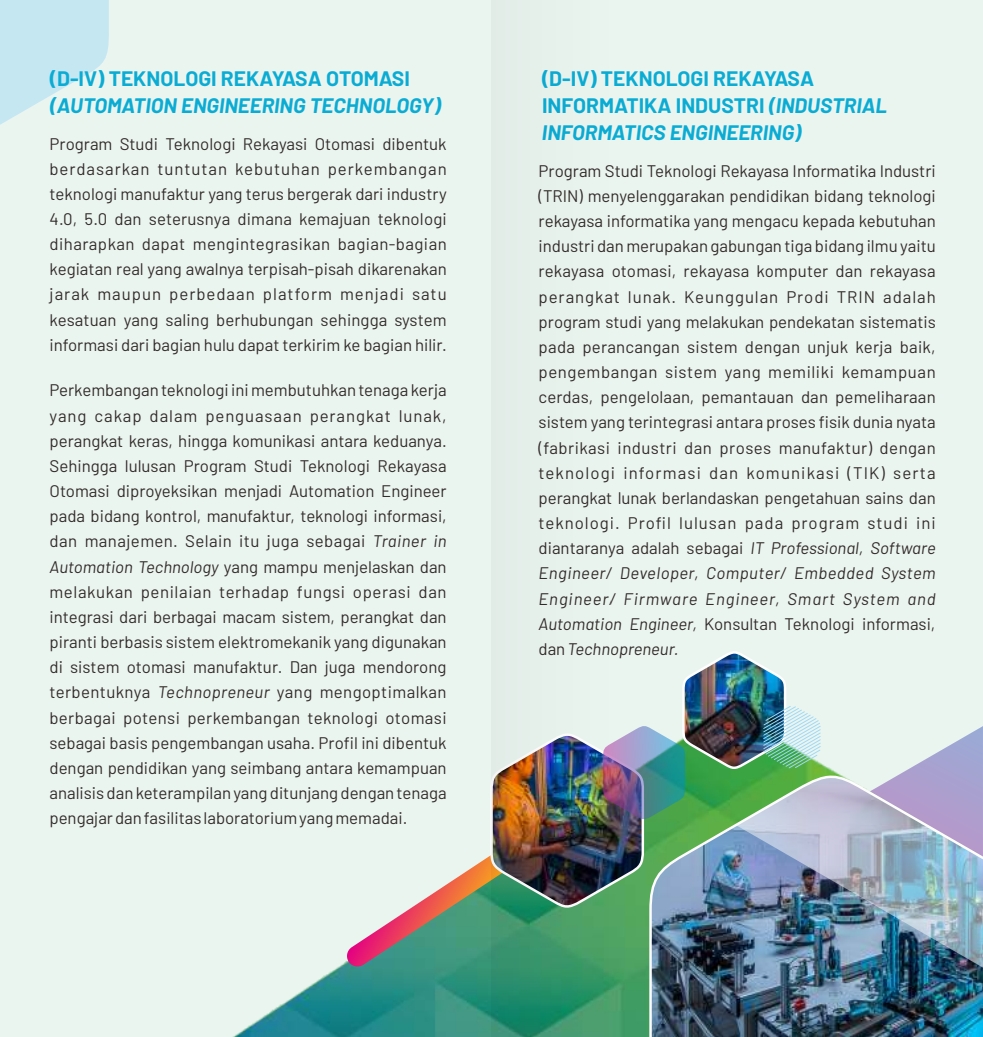
<style>
.page{position:relative;width:983px;height:1037px;background:#fff}
.page>*{position:absolute;margin:0;border:0;box-sizing:border-box;transform-origin:0 0}
.t1{font:700 21px/27.1px "Barlow";color:#0bacd4}
.t2{font:italic 700 21px "Barlow";color:#0bacd4}
.t3{font:16.8px/25.2px "Barlow";color:#332c2b;text-align:justify}
.s1{font-style:italic}
</style>
<div class="page">
<div style="left:0;top:0;width:982px;height:1037px;background:#ebf5f0"></div>
<div style="left:839px;top:697px;width:143px;height:19px;background:#ebf5f0"></div>
<img style="left:78px;top:716px;width:904px;height:321px">
<div style="left:0;top:0;width:109px;height:134px;background:#a0d9f6;opacity:.5"></div>
<img style="left:648px;top:770px;width:334px;height:267px">
<img style="left:345px;top:648px;width:488px;height:320px">
<img style="left:491px;top:0;width:119px;height:1037px">
<p class="t1" style="left:50px;top:64px;width:361px">(D-IV) TEKNOLOGI REKAYASA OTOMASI</p>
<p class="t2" style="left:50px;top:92px;width:392px">(AUTOMATION ENGINEERING TECHNOLOGY)</p>
<p class="t3" style="left:50px;top:130px;width:398px">Program Studi Teknologi Rekayasi Otomasi dibentuk berdasarkan tuntutan kebutuhan perkembangan teknologi manufaktur yang terus bergerak dari industry 4.0, 5.0 dan seterusnya dimana kemajuan teknologi diharapkan dapat mengintegrasikan bagian-bagian kegiatan real yang awalnya terpisah-pisah dikarenakan jarak maupun perbedaan platform menjadi satu kesatuan yang saling berhubungan sehingga system informasi dari bagian hulu dapat terkirim ke bagian hilir.</p>
<p class="t3" style="left:49px;top:377px;width:398px">Perkembangan teknologi ini membutuhkan tenaga kerja yang cakap dalam penguasaan perangkat lunak, perangkat keras, hingga komunikasi antara keduanya.<br>Sehingga lulusan Program Studi Teknologi Rekayasa Otomasi diproyeksikan menjadi Automation Engineer pada bidang kontrol, manufaktur, teknologi informasi, dan manajemen. Selain itu juga sebagai <span class="s1">Trainer in Automation Technology</span> yang mampu menjelaskan dan melakukan penilaian terhadap fungsi operasi dan integrasi dari berbagai macam sistem, perangkat dan piranti berbasis sistem elektromekanik yang digunakan di sistem otomasi manufaktur. Dan juga mendorong terbentuknya <span class="s1">Technopreneur</span> yang mengoptimalkan berbagai potensi perkembangan teknologi otomasi sebagai basis pengembangan usaha. Profil ini dibentuk dengan pendidikan yang seimbang antara kemampuan analisis dan keterampilan yang ditunjang dengan tenaga pengajar dan fasilitas laboratorium yang memadai.</p>
<p class="t1" style="left:542px;top:64px;width:346px">(D-IV) TEKNOLOGI REKAYASA<br>INFORMATIKA INDUSTRI <span class="s1">(INDUSTRIAL<br>INFORMATICS ENGINEERING)</span></p>
<p class="t3" style="left:538px;top:158px;width:399px">Program Studi Teknologi Rekayasa Informatika Industri (TRIN) menyelenggarakan pendidikan bidang teknologi rekayasa informatika yang mengacu kepada kebutuhan industri dan merupakan gabungan tiga bidang ilmu yaitu rekayasa otomasi, rekayasa komputer dan rekayasa perangkat lunak. Keunggulan Prodi TRIN adalah program studi yang melakukan pendekatan sistematis pada perancangan sistem dengan unjuk kerja baik, pengembangan sistem yang memiliki kemampuan cerdas, pengelolaan, pemantauan dan pemeliharaan sistem yang terintegrasi antara proses fisik dunia nyata (fabrikasi industri dan proses manufaktur) dengan teknologi informasi dan komunikasi (TIK) serta perangkat lunak berlandaskan pengetahuan sains dan teknologi. Profil lulusan pada program studi ini diantaranya adalah sebagai <span class="s1">IT Professional, Software Engineer/ Developer, Computer/ Embedded System Engineer/ Firmware Engineer, Smart System and Automation Engineer,</span> Konsultan Teknologi informasi, dan <span class="s1">Technopreneur.</span></p>
</div>
